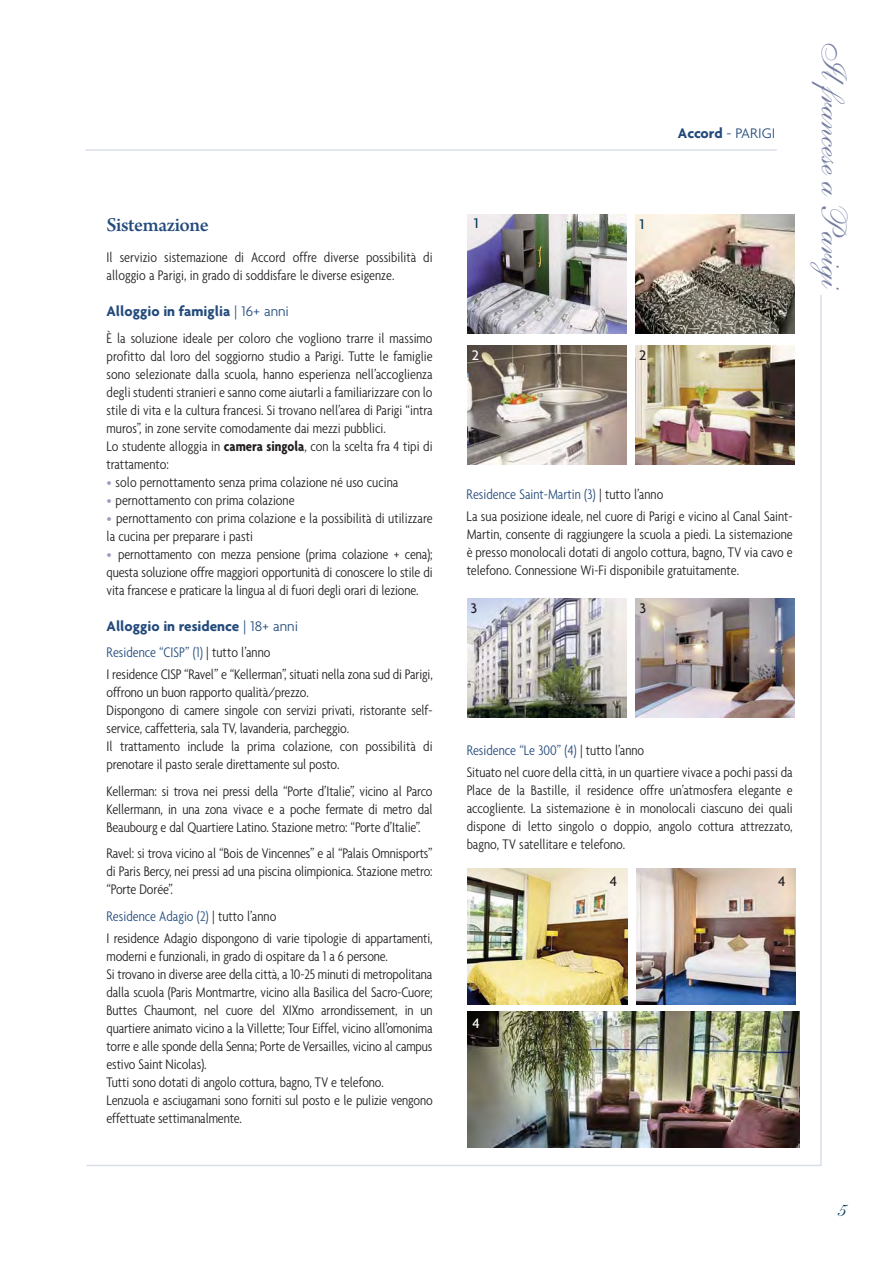
<style>
.page{position:relative;width:893px;height:1263px;background:#fff}
.page>*{position:absolute;margin:0;border:0;box-sizing:border-box;transform-origin:0 0}
.t1{font:36px "Shelley Allegro Script";color:#747da1}
.t2{font:500 27px "Adobe Naskh";letter-spacing:-.015em;color:#244b7c}
.t3{font:24px "Shelley Allegro Script";color:#003757}
.t4{font:300 condensed 15px/18px "Agenda";letter-spacing:-.01em;color:#231f20}
.t5{font:700 15px/26.5px "Agenda";color:#244b7c}
.t6{font:300 15px "Agenda";color:#244b7c}
.t7{font:500 15px "Agenda";color:#231f20}
.t8{font:500 15px "Agenda";color:#003757}
.t9{font:500 15px "Agenda";color:#fff}
.s1{font-weight:700;font-stretch:normal;color:#244b7c}
.s2{font-stretch:normal;color:#244b7c}
.s3{font-weight:700}
.s4{font-stretch:normal;font-size:14.25px;color:#9a9eba}
.s5{font-weight:300}
.s6{font-weight:300;font-stretch:condensed}
.s7{font-weight:300;font-stretch:condensed;color:#231f20}
.s8{color:#244b7c}
</style>
<div class="page">
<hr style="left:86px;top:149px;width:690px;height:2px;background:#d9dfe8">
<hr style="left:87px;top:1165px;width:734px;height:1px;background:#d9dfe8">
<hr style="left:820px;top:295px;width:1px;height:871px;background:#d9dfe8">
<img style="left:467px;top:215px;width:160px;height:119px">
<img style="left:635px;top:215px;width:159px;height:119px">
<img style="left:468px;top:869px;width:159px;height:136px">
<img style="left:635px;top:345px;width:159px;height:119px">
<img style="left:467px;top:345px;width:160px;height:119px">
<img style="left:635px;top:598px;width:159px;height:119px">
<img style="left:467px;top:598px;width:159px;height:119px">
<img style="left:468px;top:1011px;width:331px;height:136px">
<img style="left:636px;top:869px;width:159px;height:136px">
<h2 class="t2" style="left:106px;top:206px;width:104px">Sistemazione</h2>
<p class="t4" style="left:106px;top:250px;width:327px">Il servizio sistemazione di Accord offre diverse possibilità di alloggio a Parigi, in grado di soddisfare le diverse esigenze.</p>
<p class="t4" style="left:106px;top:299px;width:327px;line-height:26.5px"><span class="s1">Alloggio in famiglia</span> <span class="s2">| 16+ anni<br></span>È la soluzione ideale per coloro che vogliono trarre il massimo</p>
<p class="t4" style="left:106px;top:348px;width:327px">profitto dal loro del soggiorno studio a Parigi. Tutte le famiglie sono selezionate dalla scuola, hanno esperienza nell’accoglienza degli studenti stranieri e sanno come aiutarli a familiarizzare con lo stile di vita e la cultura francesi. Si trovano nell’area di Parigi “intra muros”, in zone servite comodamente dai mezzi pubblici.<br>Lo studente alloggia in <span class="s3">camera singola</span>, con la scelta fra 4 tipi di trattamento:</p>
<p class="t4" style="left:106px;top:474px;width:293px"><span class="s4">•</span> solo pernottamento senza prima colazione né uso cucina</p>
<p class="t4" style="left:106px;top:492px;width:189px"><span class="s4">•</span> pernottamento con prima colazione</p>
<p class="t4" style="left:106px;top:510px;width:327px"><span class="s4">•</span> pernottamento con prima colazione e la possibilità di utilizzare la cucina per preparare i pasti</p>
<p class="t4" style="left:106px;top:546px;width:327px;text-align:justify"><span class="s4">•</span> pernottamento con mezza pensione (prima colazione + cena); questa soluzione offre maggiori opportunità di conoscere lo stile di vita francese e praticare la lingua al di fuori degli orari di lezione.</p>
<p class="t5" style="left:107px;top:614px;width:193px">Alloggio in residence <span class="s5">| 18+ anni<br></span><span class="s6">Residence “CISP” (1)</span> <span class="s7">| tutto l’anno</span></p>
<p class="t4" style="left:106px;top:667px;width:328px">I residence CISP “Ravel” e “Kellerman”, situati nella zona sud di Parigi, offrono un buon rapporto qualità/prezzo.<br>Dispongono di camere singole con servizi privati, ristorante self&shy;service, caffetteria, sala TV, lavanderia, parcheggio.<br>Il trattamento include la prima colazione, con possibilità di prenotare il pasto serale direttamente sul posto.</p>
<p class="t4" style="left:107px;top:783px;width:327px;text-align:justify">Kellerman: si trova nei pressi della “Porte d’Italie”, vicino al Parco Kellermann, in una zona vivace e a poche fermate di metro dal Beaubourg e dal Quartiere Latino. Stazione metro: “Porte d’Italie”.</p>
<p class="t4" style="left:107px;top:846px;width:327px;text-align:justify">Ravel: si trova vicino al “Bois de Vincennes” e al “Palais Omnisports” di Paris Bercy, nei pressi ad una piscina olimpionica. Stazione metro: “Porte Dorée”.</p>
<p class="t4" style="left:107px;top:906px;width:327px;line-height:22.2px"><span class="s8">Residence Adagio (2)</span> | tutto l’anno<br>I residence Adagio dispongono di varie tipologie di appartamenti,</p>
<p class="t4" style="left:106px;top:949px;width:328px">moderni e funzionali, in grado di ospitare da 1 a 6 persone.<br>Si trovano in diverse aree della città, a 10-25 minuti di metropolitana dalla scuola (Paris Montmartre, vicino alla Basilica del Sacro-Cuore; Buttes Chaumont, nel cuore del XIXmo arrondissement, in un quartiere animato vicino a la Villette; Tour Eiffel, vicino all’omonima torre e alle sponde della Senna; Porte de Versailles, vicino al campus estivo Saint Nicolas).<br>Tutti sono dotati di angolo cottura, bagno, TV e telefono.<br>Lenzuola e asciugamani sono forniti sul posto e le pulizie vengono effettuate settimanalmente.</p>
<p class="t8" style="left:474px;top:217px;width:6px">1</p>
<p class="t8" style="left:639px;top:219px;width:6px">1</p>
<p class="t6" style="left:678px;top:128px;width:99px"><span class="s3">Accord</span> - PARIGI</p>
<p class="t9" style="left:471px;top:349px;width:9px">2</p>
<p class="t7" style="left:639px;top:349px;width:9px">2</p>
<h1 class="t1" style="left:843px;top:37px;width:254px;rotate:90deg">Il francesea Parigi</h1>
<p class="t4" style="left:466px;top:484px;width:327px;line-height:22.2px"><span class="s8">Residence Saint-Martin (3)</span> | tutto l’anno<br>La sua posizione ideale, nel cuore di Parigi e vicino al Canal Saint-</p>
<p class="t4" style="left:466px;top:526px;width:327px;text-align:justify">Martin, consente di raggiungere la scuola a piedi. La sistemazione è presso monolocali dotati di angolo cottura, bagno, TV via cavo e telefono. Connessione Wi-Fi disponibile gratuitamente.</p>
<p class="t7" style="left:471px;top:602px;width:8px">3</p>
<p class="t7" style="left:640px;top:602px;width:8px">3</p>
<p class="t4" style="left:466px;top:740px;width:327px;line-height:22.2px"><span class="s8">Residence “Le 300” (4)</span> | tutto l’anno<br>Situato nel cuore della città, in un quartiere vivace a pochi passi da</p>
<p class="t4" style="left:466px;top:783px;width:327px;text-align:justify">Place de la Bastille, il residence offre un’atmosfera elegante e accogliente. La sistemazione è in monolocali ciascuno dei quali dispone di letto singolo o doppio, angolo cottura attrezzato, bagno, TV satellitare e telefono.</p>
<p class="t7" style="left:610px;top:875px;width:9px">4</p>
<p class="t7" style="left:778px;top:875px;width:9px">4</p>
<p class="t9" style="left:472px;top:1017px;width:9px">4</p>
<h3 class="t3" style="left:833px;top:1202px;width:11px">5</h3>
</div>
